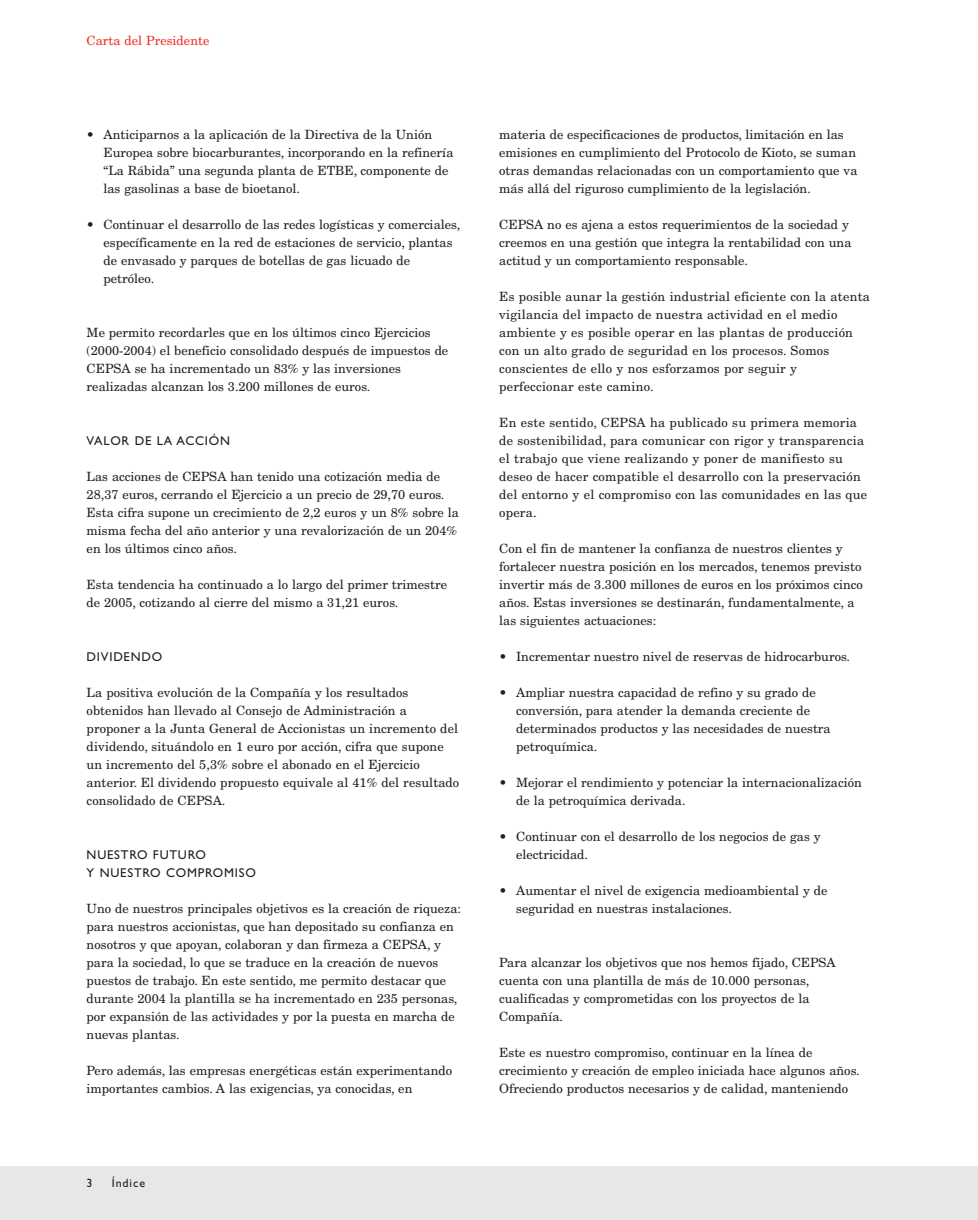
<style>
.page{position:relative;width:978px;height:1220px;background:#fff}
.page>*{position:absolute;margin:0;border:0;box-sizing:border-box;transform-origin:0 0}
.t1{font:12.75px/18px "New Century Schlbk";color:#231f20}
.t2{font:12.75px/18px "Gill Sans";letter-spacing:.06em;color:#231f20}
.t3{font:12.75px "New Century Schlbk";color:#ee3224}
.t4{font:12px "Gill Sans";letter-spacing:.075em;color:#231f20}
</style>
<div class="page">
<div style="left:0;top:1166px;width:978px;height:53px;background:#e6e7e8"></div>
<p class="t3" style="left:87px;top:35px;width:124px">Carta del Presidente</p>
<p class="t1" style="left:103px;top:126px;width:351px;text-indent:-17px">• Anticiparnos a la aplicación de la Directiva de la Unión Europea sobre biocarburantes, incorporando en la refinería “La Rábida” una segunda planta de ETBE, componente de las gasolinas a base de bioetanol.</p>
<p class="t1" style="left:103px;top:216px;width:358px;text-indent:-17px">• Continuar el desarrollo de las redes logísticas y comerciales, específicamente en la red de estaciones de servicio, plantas de envasado y parques de botellas de gas licuado de petróleo.</p>
<p class="t1" style="left:87px;top:324px;width:363px">Me permito recordarles que en los últimos cinco Ejercicios (2000-2004) el beneficio consolidado después de impuestos de CEPSA se ha incrementado un 83% y las inversiones realizadas alcanzan los 3.200 millones de euros.</p>
<p class="t2" style="left:87px;top:433px;width:145px">VALOR DE LA ACCIÓN</p>
<p class="t1" style="left:87px;top:468px;width:374px">Las acciones de CEPSA han tenido una cotización media de 28,37 euros, cerrando el Ejercicio a un precio de 29,70 euros.<br>Esta cifra supone un crecimiento de 2,2 euros y un 8% sobre la misma fecha del año anterior y una revalorización de un 204% en los últimos cinco años.</p>
<p class="t1" style="left:87px;top:576px;width:362px">Esta tendencia ha continuado a lo largo del primer trimestre de 2005, cotizando al cierre del mismo a 31,21 euros.</p>
<p class="t2" style="left:87px;top:649px;width:77px">DIVIDENDO</p>
<p class="t1" style="left:87px;top:684px;width:374px">La positiva evolución de la Compañía y los resultados obtenidos han llevado al Consejo de Administración a proponer a la Junta General de Accionistas un incremento del dividendo, situándolo en 1 euro por acción, cifra que supone un incremento del 5,3% sobre el abonado en el Ejercicio anterior. El dividendo propuesto equivale al 41% del resultado consolidado de CEPSA.</p>
<p class="t2" style="left:87px;top:847px;width:171px">NUESTRO FUTURO<br>Y NUESTRO COMPROMISO</p>
<p class="t1" style="left:87px;top:900px;width:376px">Uno de nuestros principales objetivos es la creación de riqueza: para nuestros accionistas, que han depositado su confianza en nosotros y que apoyan, colaboran y dan firmeza a CEPSA, y para la sociedad, lo que se traduce en la creación de nuevos puestos de trabajo. En este sentido, me permito destacar que durante 2004 la plantilla se ha incrementado en 235 personas, por expansión de las actividades y por la puesta en marcha de nuevas plantas.</p>
<p class="t1" style="left:87px;top:1062px;width:367px">Pero además, las empresas energéticas están experimentando importantes cambios. A las exigencias, ya conocidas, en</p>
<p class="t4" style="left:87px;top:1178px;width:7px">3</p>
<p class="t4" style="left:112px;top:1178px;width:35px">Índice</p>
<p class="t1" style="left:499px;top:126px;width:360px">materia de especificaciones de productos, limitación en las emisiones en cumplimiento del Protocolo de Kioto, se suman otras demandas relacionadas con un comportamiento que va más allá del riguroso cumplimiento de la legislación.</p>
<p class="t1" style="left:499px;top:216px;width:354px">CEPSA no es ajena a estos requerimientos de la sociedad y creemos en una gestión que integra la rentabilidad con una actitud y un comportamiento responsable.</p>
<p class="t1" style="left:499px;top:288px;width:372px">Es posible aunar la gestión industrial eficiente con la atenta vigilancia del impacto de nuestra actividad en el medio ambiente y es posible operar en las plantas de producción con un alto grado de seguridad en los procesos. Somos conscientes de ello y nos esforzamos por seguir y perfeccionar este camino.</p>
<p class="t1" style="left:499px;top:414px;width:369px">En este sentido, CEPSA ha publicado su primera memoria de sostenibilidad, para comunicar con rigor y transparencia el trabajo que viene realizando y poner de manifiesto su deseo de hacer compatible el desarrollo con la preservación del entorno y el compromiso con las comunidades en las que opera.</p>
<p class="t1" style="left:499px;top:540px;width:365px">Con el fin de mantener la confianza de nuestros clientes y fortalecer nuestra posición en los mercados, tenemos previsto invertir más de 3.300 millones de euros en los próximos cinco años. Estas inversiones se destinarán, fundamentalmente, a las siguientes actuaciones:</p>
<p class="t1" style="left:499px;top:648px;width:352px">• Incrementar nuestro nivel de reservas de hidrocarburos.</p>
<p class="t1" style="left:516px;top:684px;width:316px;text-indent:-17px">• Ampliar nuestra capacidad de refino y su grado de conversión, para atender la demanda creciente de determinados productos y las necesidades de nuestra petroquímica.</p>
<p class="t1" style="left:516px;top:774px;width:347px;text-indent:-17px">• Mejorar el rendimiento y potenciar la internacionalización de la petroquímica derivada.</p>
<p class="t1" style="left:516px;top:828px;width:306px;text-indent:-17px">• Continuar con el desarrollo de los negocios de gas y electricidad.</p>
<p class="t1" style="left:516px;top:882px;width:313px;text-indent:-17px">• Aumentar el nivel de exigencia medioambiental y de seguridad en nuestras instalaciones.</p>
<p class="t1" style="left:499px;top:954px;width:338px">Para alcanzar los objetivos que nos hemos fijado, CEPSA cuenta con una plantilla de más de 10.000 personas, cualificadas y comprometidas con los proyectos de la Compañía.</p>
<p class="t1" style="left:499px;top:1044px;width:362px">Este es nuestro compromiso, continuar en la línea de crecimiento y creación de empleo iniciada hace algunos años.<br>Ofreciendo productos necesarios y de calidad, manteniendo</p>
</div>
